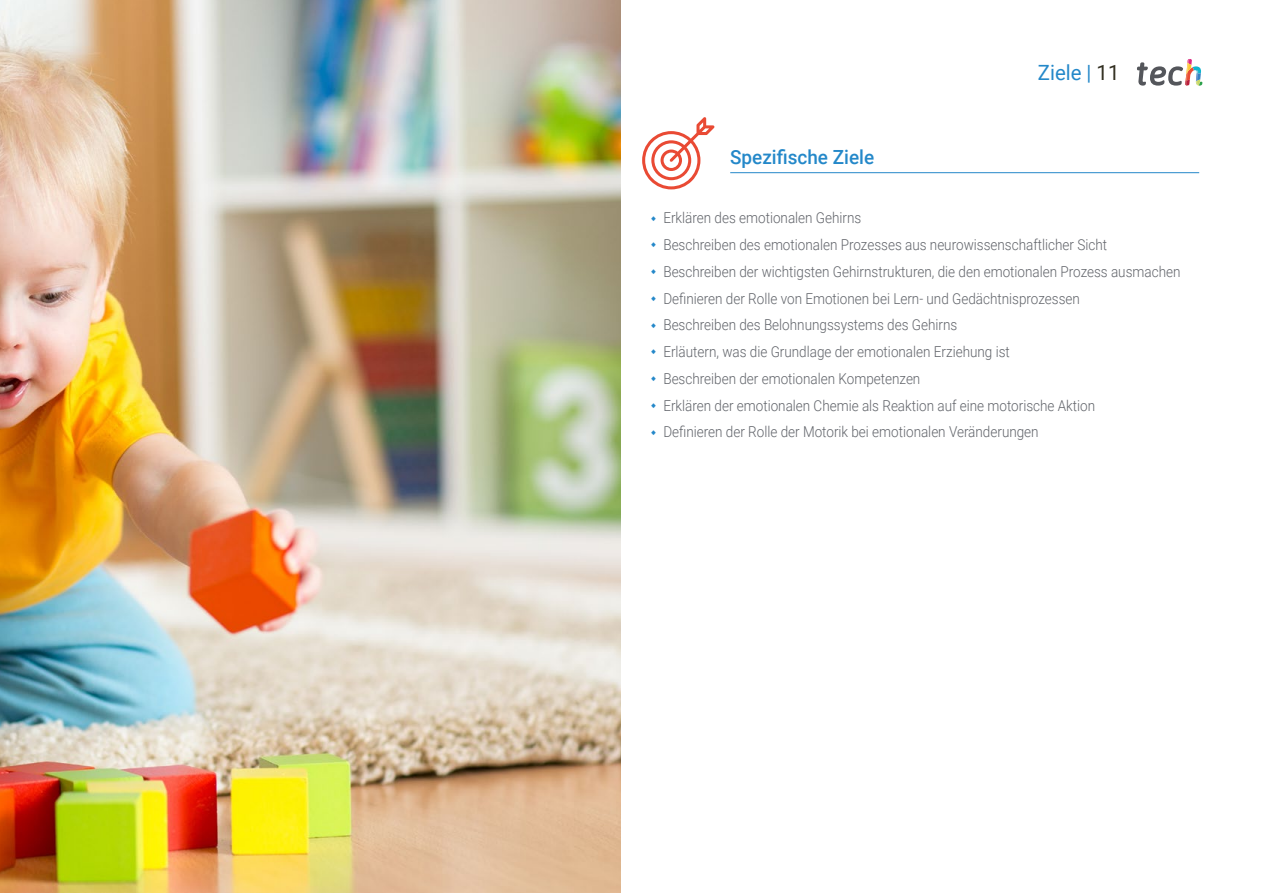
<style>
.page{position:relative;width:1263px;height:893px;background:#fff}
.page>*{position:absolute;margin:0;border:0;box-sizing:border-box;transform-origin:0 0}
.t1{font:21px "Roboto";color:#2488c9}
.t2{font:500 19.5px "Roboto";color:#2488c9}
.t3{font:300 15px/26.7px "Roboto";color:#61646a;scale:.9 1}
.s1{color:#312e20}
</style>
<div class="page">
<hr style="left:730px;top:172px;width:469px;height:1px;background:#2488c9">
<svg style="left:642px;top:117px;width:72px;height:72px"></svg>
<img style="left:0;top:0;width:621px;height:893px">
<svg style="left:1137px;top:59px;width:65px;height:27px"></svg>
<h2 class="t2" style="left:730px;top:144px;width:145px">Spezifische Ziele</h2>
<h1 class="t1" style="left:1038px;top:57px;width:83px">Ziele | <span class="s1">11</span></h1>
<p class="t3" style="left:663px;top:204px;width:576px">Erklären des emotionalen Gehirns<br>Beschreiben des emotionalen Prozesses aus neurowissenschaftlicher Sicht Beschreiben der wichtigsten Gehirnstrukturen, die den emotionalen Prozess ausmachen Definieren der Rolle von Emotionen bei Lern- und Gedächtnisprozessen<br>Beschreiben des Belohnungssystems des Gehirns<br>Erläutern, was die Grundlage der emotionalen Erziehung ist<br>Beschreiben der emotionalen Kompetenzen<br>Erklären der emotionalen Chemie als Reaktion auf eine motorische Aktion<br>Definieren der Rolle der Motorik bei emotionalen Veränderungen</p>
</div>
